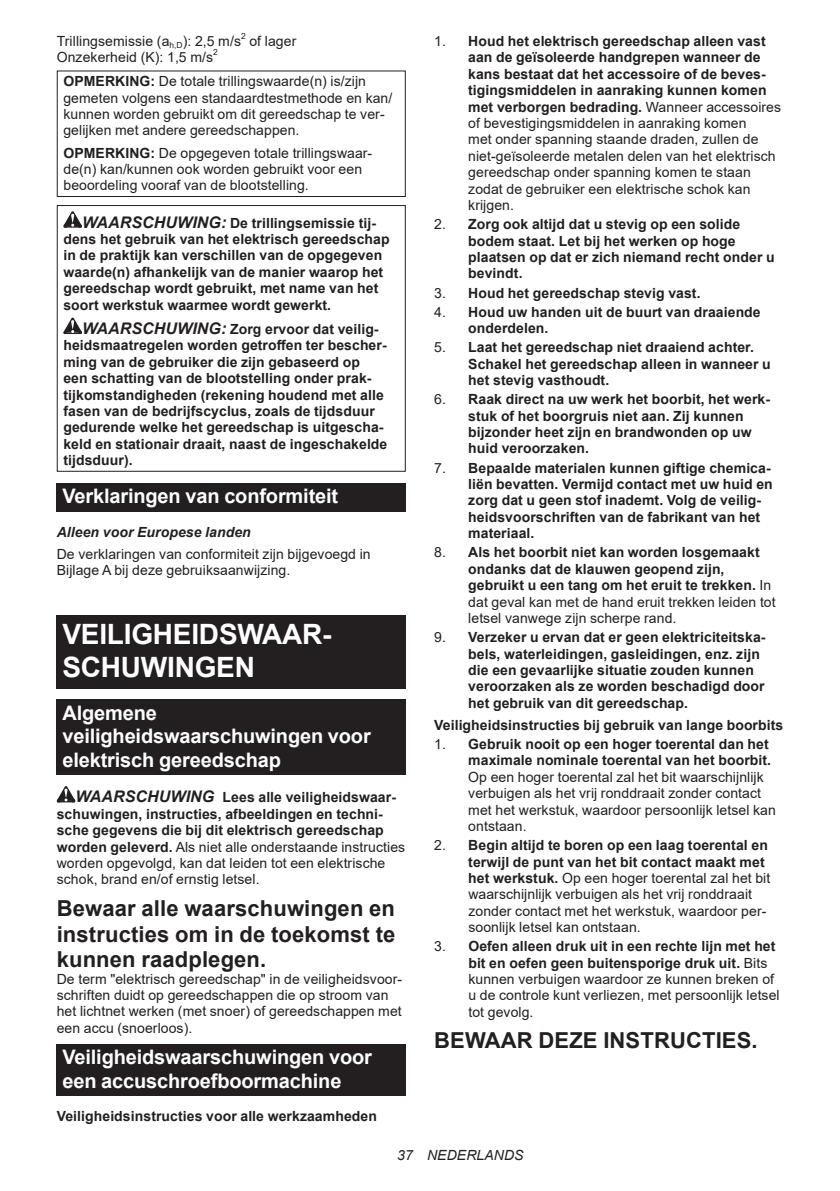
<style>
.page{position:relative;width:840px;height:1191px;background:#fff}
.page>*{position:absolute;margin:0;border:0;box-sizing:border-box;transform-origin:0 0}
.t1{font:700 28px/32.8px "Arial";letter-spacing:-.01em;color:#fff}
.t2{font:700 22px/25.8px "Arial";letter-spacing:.005em;color:#231f20;text-align:justify}
.t3{font:700 20px/23.4px "Arial";letter-spacing:-.01em;color:#fff}
.t4{font:700 14px/16.4px "Arial";letter-spacing:.005em;color:#231f20}
.t5{font:14px/16.4px "Arial";letter-spacing:.005em;color:#231f20}
.t6{font:italic 700 14px "Arial";letter-spacing:.005em;color:#231f20}
.t7{font:italic 14px "Arial";letter-spacing:.005em;color:#231f20}
.t8{font:8.4px "Arial";color:#231f20}
.s1{font-weight:700}
.s2{font-style:italic;font-size:16px}
.s3{font-weight:400}
</style>
<div class="page">
<div style="left:57px;top:70px;width:348px;height:127px;border:1px solid #231f20"></div>
<svg style="left:63px;top:211px;width:19px;height:17px"></svg>
<svg style="left:63px;top:318px;width:19px;height:16px"></svg>
<div style="left:57px;top:205px;width:348px;height:267px;border:1px solid #231f20"></div>
<div style="left:57px;top:483px;width:348px;height:28px;background:#231f20"></div>
<div style="left:57px;top:614px;width:348px;height:74px;background:#231f20"></div>
<div style="left:57px;top:700px;width:348px;height:75px;background:#231f20"></div>
<svg style="left:57px;top:786px;width:18px;height:16px"></svg>
<div style="left:57px;top:1044px;width:348px;height:52px;background:#231f20"></div>
<p class="t5" style="left:57px;top:33px;width:186px">Trillingsemissie (a<sub>h,D</sub>): 2,5 m/s</p>
<p class="t8" style="left:241px;top:30px;width:6px">2</p>
<p class="t5" style="left:249px;top:33px;width:48px">of lager</p>
<p class="t5" style="left:57px;top:49px;width:158px">Onzekerheid (K): 1,5 m/s</p>
<p class="t8" style="left:213px;top:47px;width:6px">2</p>
<p class="t5" style="left:63px;top:73px;width:330px"><span class="s1">OPMERKING:</span> De totale trillingswaarde(n) is/zijn gemeten volgens een standaardtestmethode en kan/ kunnen worden gebruikt om dit gereedschap te ver&shy;gelijken met andere gereedschappen.</p>
<p class="t5" style="left:63px;top:144px;width:310px"><span class="s1">OPMERKING:</span> De opgegeven totale trillingswaar&shy;de(n) kan/kunnen ook worden gebruikt voor een beoordeling vooraf van de blootstelling.</p>
<p class="t4" style="left:63px;top:215px;width:327px;text-indent:19px"><span class="s2">WAARSCHUWING:</span> De trillingsemissie tij&shy;dens het gebruik van het elektrisch gereedschap in de praktijk kan verschillen van de opgegeven waarde(n) afhankelijk van de manier waarop het gereedschap wordt gebruikt, met name van het soort werkstuk waarmee wordt gewerkt.</p>
<p class="t4" style="left:63px;top:321px;width:325px;text-indent:19px"><span class="s2">WAARSCHUWING:</span> Zorg ervoor dat veilig&shy;heidsmaatregelen worden getroffen ter bescher&shy;ming van de gebruiker die zijn gebaseerd op een schatting van de blootstelling onder prak&shy;tijkomstandigheden (rekening houdend met alle fasen van de bedrijfscyclus, zoals de tijdsduur gedurende welke het gereedschap is uitgescha&shy;keld en stationair draait, naast de ingeschakelde tijdsduur).</p>
<h3 class="t3" style="left:62px;top:484px;width:277px">Verklaringen van conformiteit</h3>
<p class="t6" style="left:57px;top:522px;width:195px">Alleen voor Europese landen</p>
<p class="t5" style="left:57px;top:545px;width:315px">De verklaringen van conformiteit zijn bijgevoegd in<br>Bijlage A bij deze gebruiksaanwijzing.</p>
<h1 class="t1" style="left:62px;top:618px;width:270px">VEILIGHEIDSWAAR-<br>SCHUWINGEN</h1>
<h3 class="t3" style="left:62px;top:701px;width:310px">Algemene veiligheidswaarschuwingen voor elektrisch gereedschap</h3>
<p class="t4" style="left:57px;top:789px;width:350px;text-indent:19px"><span class="s2">WAARSCHUWING</span> Lees alle veiligheidswaar&shy;schuwingen, instructies, afbeeldingen en techni&shy;sche gegevens die bij dit elektrisch gereedschap worden geleverd. <span class="s3">Als niet alle onderstaande instructies worden opgevolgd, kan dat leiden tot een elektrische schok, brand en/of ernstig letsel.</span></p>
<h2 class="t2" style="left:57px;top:895px;width:340px">Bewaar alle waarschuwingen en instructies om in de toekomst te kunnen raadplegen.</h2>
<p class="t5" style="left:57px;top:970px;width:346px">De term "elektrisch gereedschap" in de veiligheidsvoor&shy;schriften duidt op gereedschappen die op stroom van het lichtnet werken (met snoer) of gereedschappen met een accu (snoerloos).</p>
<h3 class="t3" style="left:62px;top:1045px;width:311px">Veiligheidswaarschuwingen voor een accuschroefboormachine</h3>
<p class="t4" style="left:57px;top:1108px;width:321px">Veiligheidsinstructies voor alle werkzaamheden</p>
<p class="t5" style="left:468px;top:33px;width:314px;text-indent:-34px">1. <span class="s1">Houd het elektrisch gereedschap alleen vast aan de geïsoleerde handgrepen wanneer de kans bestaat dat het accessoire of de beves&shy;tigingsmiddelen in aanraking kunnen komen met verborgen bedrading.</span> Wanneer accessoires of bevestigingsmiddelen in aanraking komen<br>met onder spanning staande draden, zullen de niet-geïsoleerde metalen delen van het elektrisch gereedschap onder spanning komen te staan zodat de gebruiker een elektrische schok kan krijgen.</p>
<p class="t4" style="left:468px;top:216px;width:308px;text-indent:-34px"><span class="s3">2.</span> Zorg ook altijd dat u stevig op een solide bodem staat. Let bij het werken op hoge plaatsen op dat er zich niemand recht onder u bevindt.</p>
<p class="t4" style="left:434px;top:284px;width:268px"><span class="s3">3.</span> Houd het gereedschap stevig vast.</p>
<p class="t4" style="left:468px;top:304px;width:294px;text-indent:-34px"><span class="s3">4.</span> Houd uw handen uit de buurt van draaiende onderdelen.</p>
<p class="t4" style="left:468px;top:339px;width:304px;text-indent:-34px"><span class="s3">5.</span> Laat het gereedschap niet draaiend achter.<br>Schakel het gereedschap alleen in wanneer u het stevig vasthoudt.</p>
<p class="t4" style="left:468px;top:391px;width:303px;text-indent:-34px"><span class="s3">6.</span> Raak direct na uw werk het boorbit, het werk&shy;stuk of het boorgruis niet aan. Zij kunnen bijzonder heet zijn en brandwonden op uw huid veroorzaken.</p>
<p class="t4" style="left:468px;top:460px;width:306px;text-indent:-34px"><span class="s3">7.</span> Bepaalde materialen kunnen giftige chemica&shy;liën bevatten. Vermijd contact met uw huid en zorg dat u geen stof inademt. Volg de veilig&shy;heidsvoorschriften van de fabrikant van het materiaal.</p>
<p class="t4" style="left:468px;top:544px;width:309px;text-indent:-34px"><span class="s3">8.</span> Als het boorbit niet kan worden losgemaakt ondanks dat de klauwen geopend zijn, gebruikt u een tang om het eruit te trekken. <span class="s3">In dat geval kan met de hand eruit trekken leiden tot letsel vanwege zijn scherpe rand.</span></p>
<p class="t4" style="left:468px;top:629px;width:299px;text-indent:-34px"><span class="s3">9.</span> Verzeker u ervan dat er geen elektriciteitska&shy;bels, waterleidingen, gasleidingen, enz. zijn die een gevaarlijke situatie zouden kunnen veroorzaken als ze worden beschadigd door het gebruik van dit gereedschap.</p>
<p class="t4" style="left:434px;top:717px;width:350px">Veiligheidsinstructies bij gebruik van lange boorbits</p>
<p class="t4" style="left:434px;top:736px;width:338px;text-align:right"><span class="s3">1.</span> Gebruik nooit op een hoger toerental dan het maximale nominale toerental van het boorbit.</p>
<p class="t5" style="left:468px;top:768px;width:309px">Op een hoger toerental zal het bit waarschijnlijk verbuigen als het vrij ronddraait zonder contact met het werkstuk, waardoor persoonlijk letsel kan ontstaan.</p>
<p class="t5" style="left:468px;top:837px;width:303px;text-indent:-34px">2. <span class="s1">Begin altijd te boren op een laag toerental en terwijl de punt van het bit contact maakt met het werkstuk.</span> Op een hoger toerental zal het bit waarschijnlijk verbuigen als het vrij ronddraait zonder contact met het werkstuk, waardoor per&shy;soonlijk letsel kan ontstaan.</p>
<p class="t5" style="left:468px;top:938px;width:313px;text-indent:-34px">3. <span class="s1">Oefen alleen druk uit in een rechte lijn met het bit en oefen geen buitensporige druk uit.</span> Bits kunnen verbuigen waardoor ze kunnen breken of u de controle kunt verliezen, met persoonlijk letsel tot gevolg.</p>
<h2 class="t2" style="left:434px;top:1028px;width:325px">BEWAAR DEZE INSTRUCTIES.</h2>
<p class="t7" style="left:397px;top:1146px;width:128px">37 NEDERLANDS</p>
</div>
